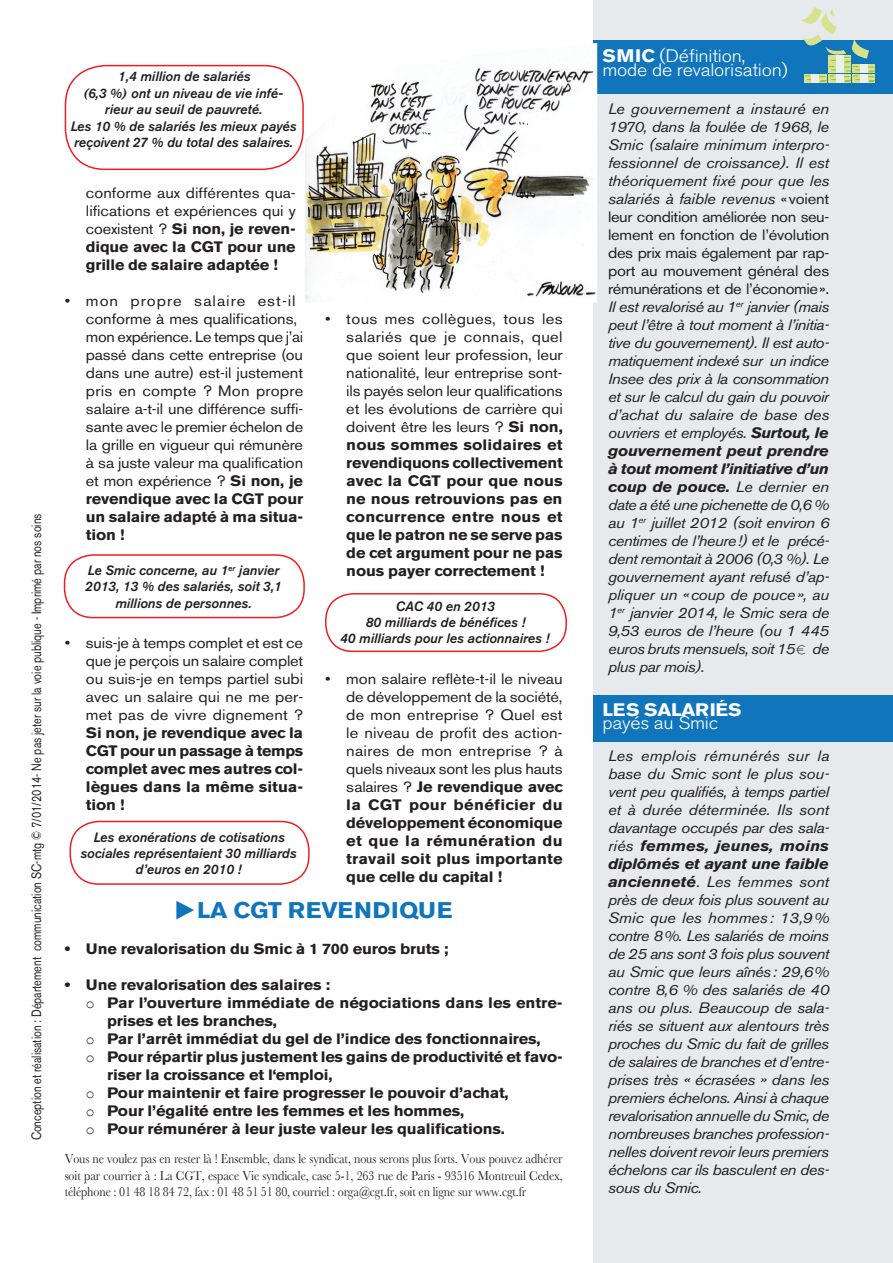
<style>
.page{position:relative;width:893px;height:1263px;background:#fff}
.page>*{position:absolute;margin:0;border:0;box-sizing:border-box;transform-origin:0 0}
.t1{font:700 22.5px "Akzidenz Grotesk BE";letter-spacing:-.01em;color:#1175bc;scale:1.09 1}
.t2{font:300 18px/13.5px "Akzidenz Grotesk BE";letter-spacing:-.01em;color:#fff;scale:1.09 1}
.t3{font:700 18px "Akzidenz Grotesk BE";letter-spacing:-.01em;color:#fff;scale:1.09 1}
.t4{font:italic 15px/18px "Akzidenz Grotesk BE";letter-spacing:-.03em;color:#231f20;text-align:justify;scale:1.1 1}
.t5{font:15px/18px "Akzidenz Grotesk BE";letter-spacing:-.005em;color:#231f20;text-align:justify;scale:1.09 1}
.t6{font:700 15px/18px "Akzidenz Grotesk BE";letter-spacing:-.01em;color:#231f20;text-align:justify;scale:1.09 1}
.t7{font:700 15px "Akzidenz Grotesk BE";letter-spacing:-.01em;color:#231f20;scale:1.1 1}
.t8{font:italic 500 13.5px/16.2px "Akzidenz Grotesk BE";color:#231f20;text-align:center}
.t9{font:13.5px/16.5px "Baskerville";letter-spacing:-.01em;color:#231f20;text-align:justify;scale:.89 1}
.t10{font:13.5px "Akzidenz Grotesk BE";color:#231f20;scale:.8 1}
.s1{font-weight:700}
.s2{font-family:"Courier New";font-weight:400}
.s3{font-style:normal}
.s4{font-family:"Euro Collection";font-style:normal}
</style>
<div class="page">
<div style="left:594px;top:0;width:299px;height:1263px;background:#e7eaec"></div>
<div style="left:594px;top:40px;width:299px;height:54px;background:#1175bc"></div>
<div style="left:594px;top:695px;width:299px;height:47px;background:#1175bc"></div>
<div style="left:853px;top:74px;width:22px;height:9px;background:#d8e28a"></div>
<div style="left:860px;top:74px;width:8px;height:9px;background:#edeeee"></div>
<div style="left:804px;top:74px;width:23px;height:9px;background:#d8e28a"></div>
<div style="left:812px;top:74px;width:7px;height:9px;background:#edeeee"></div>
<div style="left:828px;top:74px;width:23px;height:9px;background:#d8e28a"></div>
<div style="left:836px;top:74px;width:7px;height:9px;background:#edeeee"></div>
<svg style="left:801px;top:7px;width:74px;height:75px"></svg>
<div style="left:64px;top:554px;width:241px;height:64px;border:2px solid #ee1d23;border-radius:29px"></div>
<div style="left:70px;top:821px;width:240px;height:64px;border:2px solid #ee1d23;border-radius:28px"></div>
<div style="left:65px;top:65px;width:239px;height:105px;border:2px solid #ee1d23;border-radius:40px"></div>
<img style="left:305px;top:43px;width:292px;height:259px">
<div style="left:325px;top:593px;width:242px;height:59px;border:2px solid #ee1d23;border-radius:27px"></div>
<p class="t10" style="left:29px;top:1140px;width:785px;rotate:-90deg">Conception et réalisation : Département communication SC-mtg © 7/01/2014- Ne pas jeter sur la voie publique - Imprimé par nos soins</p>
<p class="t8" style="left:71px;top:68px;width:227px">1,4 million de salariés<br>(6,3 %) ont un niveau de vie infé&shy;rieur au seuil de pauvreté.<br>Les 10 % de salariés les mieux payés reçoivent 27 % du total des salaires.</p>
<p class="t5" style="left:86px;top:184px;width:194px">conforme aux différentes qua&shy;lifications et expériences qui y coexistent ? <span class="s1">Si non, je reven&shy;dique avec la CGT pour une grille de salaire adaptée !</span></p>
<p class="t5" style="left:86px;top:292px;width:201px;text-align:left;text-indent:-21px">• mon propre salaire est-il conforme à mes qualifications, mon expérience. Le temps que j’ai passé dans cette entreprise (ou dans une autre) est-il justement pris en compte ? Mon propre salaire a-t-il une différence suffi&shy;sante avec le premier échelon de la grille en vigueur qui rémunère à sa juste valeur ma qualification et mon expérience ? <span class="s1">Si non, je revendique avec la CGT pour un salaire adapté à ma situa&shy;tion !</span></p>
<p class="t5" style="left:346px;top:310px;width:200px;text-indent:-21px">• tous mes collègues, tous les salariés que je connais, quel que soient leur profession, leur nationalité, leur entreprise sont&shy;ils payés selon leur qualifications et les évolutions de carrière qui doivent être les leurs ? <span class="s1">Si non, nous sommes solidaires et revendiquons collectivement avec la CGT pour que nous ne nous retrouvions pas en concurrence entre nous et que le patron ne se serve pas de cet argument pour ne pas nous payer correctement !</span></p>
<p class="t8" style="left:85px;top:562px;width:198px">Le Smic concerne, au 1<sup>er</sup> janvier<br>2013, 13 % des salariés, soit 3,1 millions de personnes.</p>
<p class="t8" style="left:340px;top:598px;width:211px">CAC 40 en 2013<br>80 milliards de bénéfices !<br>40 milliards pour les actionnaires !</p>
<p class="t5" style="left:86px;top:634px;width:201px;text-indent:-21px">• suis-je à temps complet et est ce que je perçois un salaire complet ou suis-je en temps partiel subi avec un salaire qui ne me per&shy;met pas de vivre dignement ?</p>
<p class="t6" style="left:86px;top:724px;width:201px">Si non, je revendique avec la CGT pour un passage à temps complet avec mes autres col&shy;lègues dans la même situa&shy;tion !</p>
<p class="t5" style="left:346px;top:670px;width:200px;text-indent:-21px">• mon salaire reflète-t-il le niveau de développement de la société, de mon entreprise ? Quel est le niveau de profit des action&shy;naires de mon entreprise ? à quels niveaux sont les plus hauts salaires ? <span class="s1">Je revendique avec la CGT pour bénéficier du développement économique et que la rémunération du travail soit plus importante que celle du capital !</span></p>
<h1 class="t1" style="left:175px;top:897px;width:255px">◆La CGT revendique</h1>
<p class="t6" style="left:65px;top:940px;width:354px">• Une revalorisation du Smic à 1 700 euros bruts ;</p>
<p class="t6" style="left:65px;top:976px;width:245px">• Une revalorisation des salaires :</p>
<p class="t7" style="left:86px;top:994px;width:435px"><span class="s2">o</span> Par l’ouverture immédiate de négociations dans les entre-</p>
<p class="t6" style="left:107px;top:1012px;width:157px">prises et les branches,</p>
<p class="t6" style="left:86px;top:1030px;width:419px"><span class="s2">o</span> Par l’arrêt immédiat du gel de l’indice des fonctionnaires,</p>
<p class="t6" style="left:86px;top:1048px;width:439px"><span class="s2">o</span> Pour répartir plus justement les gains de productivité et favo-</p>
<p class="t6" style="left:107px;top:1066px;width:208px">riser la croissance et l‘emploi,</p>
<p class="t6" style="left:86px;top:1084px;width:389px"><span class="s2">o</span> Pour maintenir et faire progresser le pouvoir d’achat,</p>
<p class="t6" style="left:86px;top:1102px;width:348px"><span class="s2">o</span> Pour l’égalité entre les femmes et les hommes,</p>
<p class="t6" style="left:86px;top:1120px;width:386px"><span class="s2">o</span> Pour rémunérer à leur juste valeur les qualifications.</p>
<p class="t9" style="left:65px;top:1151px;width:561px">Vous ne voulez pas en rester là ! Ensemble, dans le syndicat, nous serons plus forts. Vous pouvez adhérer soit par courrier à : La CGT, espace Vie syndicale, case 5-1, 263 rue de Paris - 93516 Montreuil Cedex, téléphone : 01 48 18 84 72, fax : 01 48 51 51 80, courriel : orga@cgt.fr, soit en ligne sur www.cgt.fr</p>
<p class="t8" style="left:81px;top:829px;width:217px">Les exonérations de cotisations sociales représentaient 30 milliards d’euros en 2010 !</p>
<p class="t2" style="left:602px;top:50px;width:172px"><span class="s1">Smic</span> (définition, mode de revalorisation)</p>
<p class="t4" style="left:608px;top:99px;width:203px">Le gouvernement a instauré en 1970, dans la foulée de 1968, le Smic (salaire minimum interpro&shy;fessionnel de croissance). Il est théoriquement fixé pour que les salariés à faible revenus <span class="s3">«voient leur condition améliorée non seu&shy;lement en fonction de l’évolution des prix mais également par rap&shy;port au mouvement général des rémunérations et de l’économie».<br></span>Il est revalorisé au 1<sup>er</sup> janvier (mais peut l’être à tout moment à l’initia&shy;tive du gouvernement). Il est auto&shy;matiquement indexé sur un indice Insee des prix à la consommation et sur le calcul du gain du pouvoir d’achat du salaire de base des ouvriers et employés. <span class="s1">Surtout, le gouvernement peut prendre à tout moment l’initiative d’un coup de pouce.</span> Le dernier en date a été une pichenette de 0,6 % au 1<sup>er</sup> juillet 2012 (soit environ 6 centimes de l’heure!) et le précé&shy;dent remontait à 2006 (0,3 %). Le gouvernement ayant refusé d’ap&shy;pliquer un «coup de pouce», au 1<sup>er</sup> janvier 2014, le Smic sera de 9,53 euros de l’heure (ou 1 445 euros bruts mensuels, soit 15<span class="s4">C</span> de plus par mois).</p>
<p class="t3" style="left:602px;top:699px;width:129px">LES SALARIÉS</p>
<p class="t2" style="left:602px;top:717px;width:108px">payés au Smic</p>
<p class="t4" style="left:608px;top:746px;width:203px">Les emplois rémunérés sur la base du Smic sont le plus sou&shy;vent peu qualifiés, à temps partiel et à durée déterminée. Ils sont davantage occupés par des sala&shy;riés <span class="s1">femmes, jeunes, moins diplômés et ayant une faible ancienneté</span>. Les femmes sont près de deux fois plus souvent au Smic que les hommes: 13,9% contre 8%. Les salariés de moins de 25 ans sont 3 fois plus souvent au Smic que leurs aînés: 29,6% contre 8,6 % des salariés de 40 ans ou plus. Beaucoup de sala&shy;riés se situent aux alentours très proches du Smic du fait de grilles de salaires de branches et d’entre&shy;prises très « écrasées » dans les premiers échelons. Ainsi à chaque revalorisation annuelle du Smic, de nombreuses branches profession&shy;nelles doivent revoir leurs premiers échelons car ils basculent en des&shy;sous du Smic.</p>
</div>
